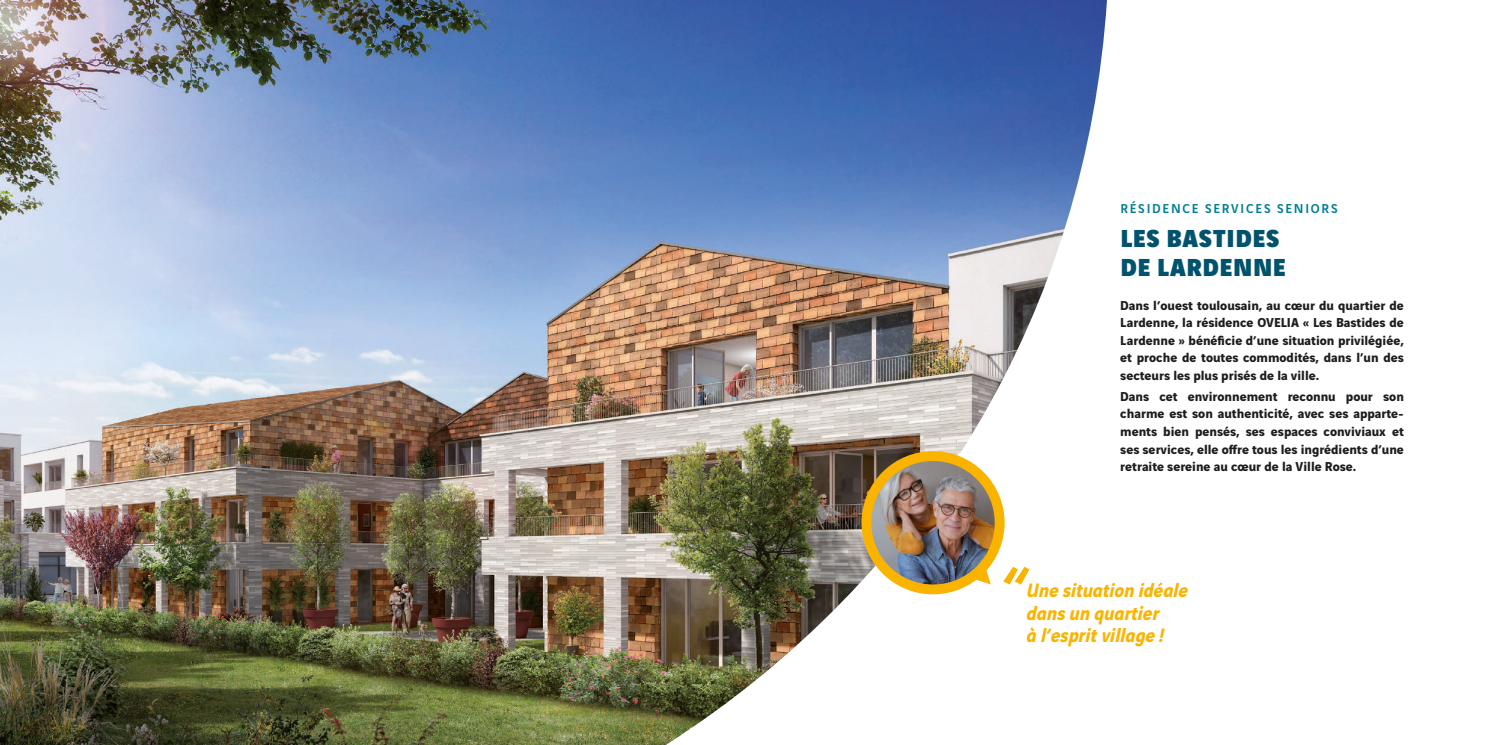
<style>
.page{position:relative;width:1489px;height:745px;background:#fff}
.page>*{position:absolute;margin:0;border:0;box-sizing:border-box;transform-origin:0 0}
.t1{font:italic 700 64.25px "Vinci Sans";color:#fab400}
.t2{font:900 26.25px/29px "Vinci Sans";letter-spacing:.02em;color:#00526d}
.t3{font:italic 700 20.75px/22.5px "Vinci Sans";color:#fab400}
.t4{font:700 13.75px/17.5px "Vinci Sans";color:#1d1d1b;text-align:justify}
.t5{font:500 13.75px "Vinci Sans";letter-spacing:.13em;color:#007d93}
</style>
<div class="page">
<img style="left:0;top:0;width:1106px;height:744px">
<svg style="left:851px;top:441px;width:163px;height:162px"></svg>
<img style="left:871px;top:460px;width:123px;height:124px;border-radius:62px">
<p class="t5" style="left:1120px;top:197px;width:219px">RÉSIDENCE SERVICES SENIORS</p>
<h2 class="t2" style="left:1120px;top:221px;width:167px">LES BASTIDES<br>DE LARDENNE</h2>
<p class="t4" style="left:1120px;top:295px;width:285px">Dans l’ouest toulousain, au cœur du quartier de Lardenne, la résidence OVELIA « Les Bastides de Lardenne » bénéficie d’une situation privilégiée, et proche de toutes commodités, dans l’un des secteurs les plus prisés de la ville.</p>
<p class="t4" style="left:1120px;top:386px;width:285px">Dans cet environnement reconnu pour son charme est son authenticité, avec ses apparte&shy;ments bien pensés, ses espaces conviviaux et ses services, elle offre tous les ingrédients d’une retraite sereine au cœur de la Ville Rose.</p>
<h1 class="t1" style="left:999px;top:536px;width:27px">“</h1>
<h3 class="t3" style="left:1026px;top:576px;width:163px">Une situation idéale dans un quartier<br>à l’esprit village !</h3>
</div>
